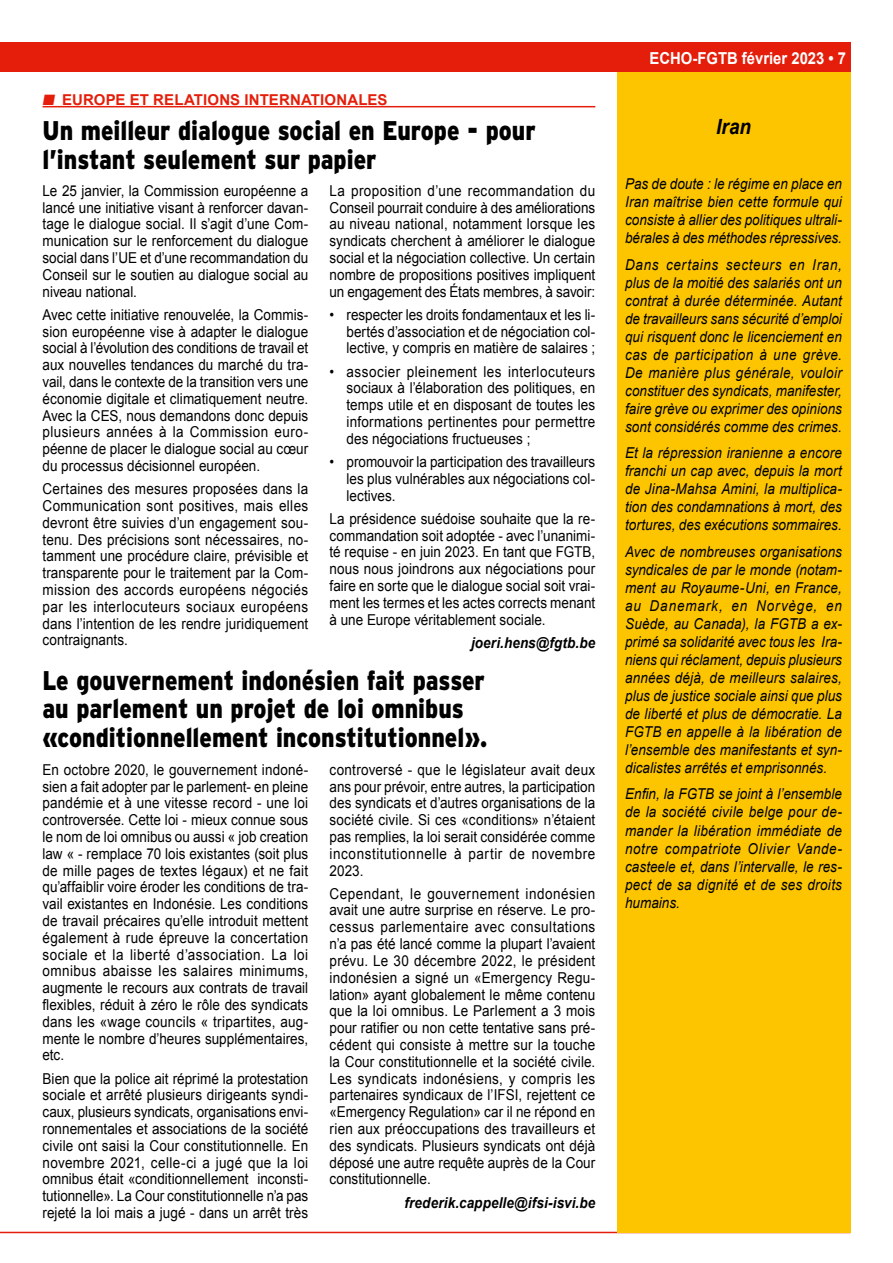
<style>
.page{position:relative;width:893px;height:1263px;background:#fff}
.page>*{position:absolute;margin:0;border:0;box-sizing:border-box;transform-origin:0 0}
.t1{font:900 27px/28.5px "Interstate";color:#000;scale:.85 1}
.t2{font:italic 700 21px "Arial";color:#000;scale:.9 1}
.t3{font:700 16.5px "Arial";color:#fff;scale:.9 1}
.t4{font:15px/16.8px "Arial";letter-spacing:.005em;color:#000;text-align:justify;scale:.9 1}
.t5{font:italic 15px/18px "Arial";letter-spacing:.005em;color:#000;text-align:justify;scale:.9 1}
.t6{font:italic 700 15px "Arial";letter-spacing:.01em;color:#000;scale:.9 1}
.t7{font:700 15px "Arial";letter-spacing:.005em;color:#e41e0a}
</style>
<div class="page">
<div style="left:0;top:43px;width:850px;height:29px;background:#e41e0a"></div>
<hr style="left:0;top:1232px;width:850px;height:1px;background:#e41e0a">
<div style="left:617px;top:72px;width:233px;height:1161px;background:#fdc500"></div>
<hr style="left:43px;top:106px;width:552px;height:1px;background:#e41e0a">
<p class="t7" style="left:43px;top:90px;width:346px">■ EUROPE ET RELATIONS INTERNATIONALES</p>
<h1 class="t1" style="left:43px;top:116px;width:582px">Un meilleur dialogue social en Europe - pour l’instant seulement sur papier</h1>
<p class="t4" style="left:43px;top:182px;width:297px">Le 25 janvier, la Commission européenne a lancé une initiative visant à renforcer davan&shy;tage le dialogue social. Il s’agit d’une Com&shy;munication sur le renforcement du dialogue social dans l’UE et d’une recommandation du Conseil sur le soutien au dialogue social au niveau national.</p>
<p class="t4" style="left:43px;top:306px;width:297px">Avec cette initiative renouvelée, la Commis&shy;sion européenne vise à adapter le dialogue social à l’évolution des conditions de travail et aux nouvelles tendances du marché du tra&shy;vail, dans le contexte de la transition vers une économie digitale et climatiquement neutre.<br>Avec la CES, nous demandons donc depuis plusieurs années à la Commission euro&shy;péenne de placer le dialogue social au cœur du processus décisionnel européen.</p>
<p class="t4" style="left:43px;top:481px;width:297px">Certaines des mesures proposées dans la Communication sont positives, mais elles devront être suivies d’un engagement sou&shy;tenu. Des précisions sont nécessaires, no&shy;tamment une procédure claire, prévisible et transparente pour le traitement par la Com&shy;mission des accords européens négociés par les interlocuteurs sociaux européens dans l’intention de les rendre juridiquement contraignants.</p>
<p class="t4" style="left:330px;top:182px;width:297px">La proposition d’une recommandation du Conseil pourrait conduire à des améliorations au niveau national, notamment lorsque les syndicats cherchent à améliorer le dialogue social et la négociation collective. Un certain nombre de propositions positives impliquent un engagement des États membres, à savoir:</p>
<p class="t4" style="left:347px;top:306px;width:278px;text-indent:-17px">• respecter les droits fondamentaux et les li&shy;bertés d’association et de négociation col&shy;lective, y compris en matière de salaires ;</p>
<p class="t4" style="left:347px;top:363px;width:278px;text-indent:-17px">• associer pleinement les interlocuteurs sociaux à l’élaboration des politiques, en temps utile et en disposant de toutes les informations pertinentes pour permettre des négociations fructueuses ;</p>
<p class="t4" style="left:347px;top:453px;width:278px;text-indent:-17px">• promouvoir la participation des travailleurs les plus vulnérables aux négociations col&shy;lectives.</p>
<p class="t4" style="left:330px;top:510px;width:297px">La présidence suédoise souhaite que la re&shy;commandation soit adoptée - avec l’unanimi&shy;té requise - en juin 2023. En tant que FGTB, nous nous joindrons aux négociations pour faire en sorte que le dialogue social soit vrai&shy;ment les termes et les actes corrects menant à une Europe véritablement sociale.</p>
<p class="t6" style="left:471px;top:633px;width:140px">joeri.hens@fgtb.be</p>
<h1 class="t1" style="left:43px;top:665px;width:525px">Le gouvernement indonésien fait passer au parlement un projet de loi omnibus «conditionnellement inconstitutionnel».</h1>
<p class="t4" style="left:43px;top:761px;width:297px">En octobre 2020, le gouvernement indoné&shy;sien a fait adopter par le parlement- en pleine pandémie et à une vitesse record - une loi controversée. Cette loi - mieux connue sous le nom de loi omnibus ou aussi « job creation law « - remplace 70 lois existantes (soit plus de mille pages de textes légaux) et ne fait qu’affaiblir voire éroder les conditions de tra&shy;vail existantes en Indonésie. Les conditions de travail précaires qu’elle introduit mettent également à rude épreuve la concertation sociale et la liberté d’association. La loi omnibus abaisse les salaires minimums, augmente le recours aux contrats de travail flexibles, réduit à zéro le rôle des syndicats dans les «wage councils « tripartites, aug&shy;mente le nombre d’heures supplémentaires, etc.</p>
<p class="t4" style="left:43px;top:1070px;width:297px">Bien que la police ait réprimé la protestation sociale et arrêté plusieurs dirigeants syndi&shy;caux, plusieurs syndicats, organisations envi&shy;ronnementales et associations de la société civile ont saisi la Cour constitutionnelle. En novembre 2021, celle-ci a jugé que la loi omnibus était «conditionnellement inconsti&shy;tutionnelle». La Cour constitutionnelle n’a pas rejeté la loi mais a jugé - dans un arrêt très</p>
<p class="t4" style="left:330px;top:761px;width:297px">controversé - que le législateur avait deux ans pour prévoir, entre autres, la participation des syndicats et d’autres organisations de la société civile. Si ces «conditions» n’étaient pas remplies, la loi serait considérée comme inconstitutionnelle à partir de novembre 2023.</p>
<p class="t4" style="left:330px;top:885px;width:297px">Cependant, le gouvernement indonésien avait une autre surprise en réserve. Le pro&shy;cessus parlementaire avec consultations n’a pas été lancé comme la plupart l’avaient prévu. Le 30 décembre 2022, le président indonésien a signé un «Emergency Regu&shy;lation» ayant globalement le même contenu que la loi omnibus. Le Parlement a 3 mois pour ratifier ou non cette tentative sans pré&shy;cédent qui consiste à mettre sur la touche la Cour constitutionnelle et la société civile.<br>Les syndicats indonésiens, y compris les partenaires syndicaux de l’IFSI, rejettent ce «Emergency Regulation» car il ne répond en rien aux préoccupations des travailleurs et des syndicats. Plusieurs syndicats ont déjà déposé une autre requête auprès de la Cour constitutionnelle.</p>
<p class="t6" style="left:405px;top:1192px;width:213px">frederik.cappelle@ifsi-isvi.be</p>
<p class="t3" style="left:649px;top:47px;width:220px">ECHO-FGTB février 2023 • 7</p>
<h2 class="t2" style="left:716px;top:113px;width:40px">Iran</h2>
<p class="t5" style="left:625px;top:175px;width:242px">Pas de doute : le régime en place en Iran maîtrise bien cette formule qui consiste à allier des politiques ultrali&shy;bérales à des méthodes répressives.</p>
<p class="t5" style="left:625px;top:256px;width:242px">Dans certains secteurs en Iran, plus de la moitié des salariés ont un contrat à durée déterminée. Autant de travailleurs sans sécurité d’emploi qui risquent donc le licenciement en cas de participation à une grève.<br>De manière plus générale, vouloir constituer des syndicats, manifester, faire grève ou exprimer des opinions sont considérés comme des crimes.</p>
<p class="t5" style="left:625px;top:444px;width:242px">Et la répression iranienne a encore franchi un cap avec, depuis la mort de Jina-Mahsa Amini, la multiplica&shy;tion des condamnations à mort, des tortures, des exécutions sommaires.</p>
<p class="t5" style="left:625px;top:543px;width:242px">Avec de nombreuses organisations syndicales de par le monde (notam&shy;ment au Royaume-Uni, en France, au Danemark, en Norvège, en Suède, au Canada), la FGTB a ex&shy;primé sa solidarité avec tous les Ira&shy;niens qui réclament, depuis plusieurs années déjà, de meilleurs salaires, plus de justice sociale ainsi que plus de liberté et plus de démocratie. La FGTB en appelle à la libération de l’ensemble des manifestants et syn&shy;dicalistes arrêtés et emprisonnés.</p>
<p class="t5" style="left:625px;top:785px;width:242px">Enfin, la FGTB se joint à l’ensemble de la société civile belge pour de&shy;mander la libération immédiate de notre compatriote Olivier Vande&shy;casteele et, dans l’intervalle, le res&shy;pect de sa dignité et de ses droits humains.</p>
</div>
